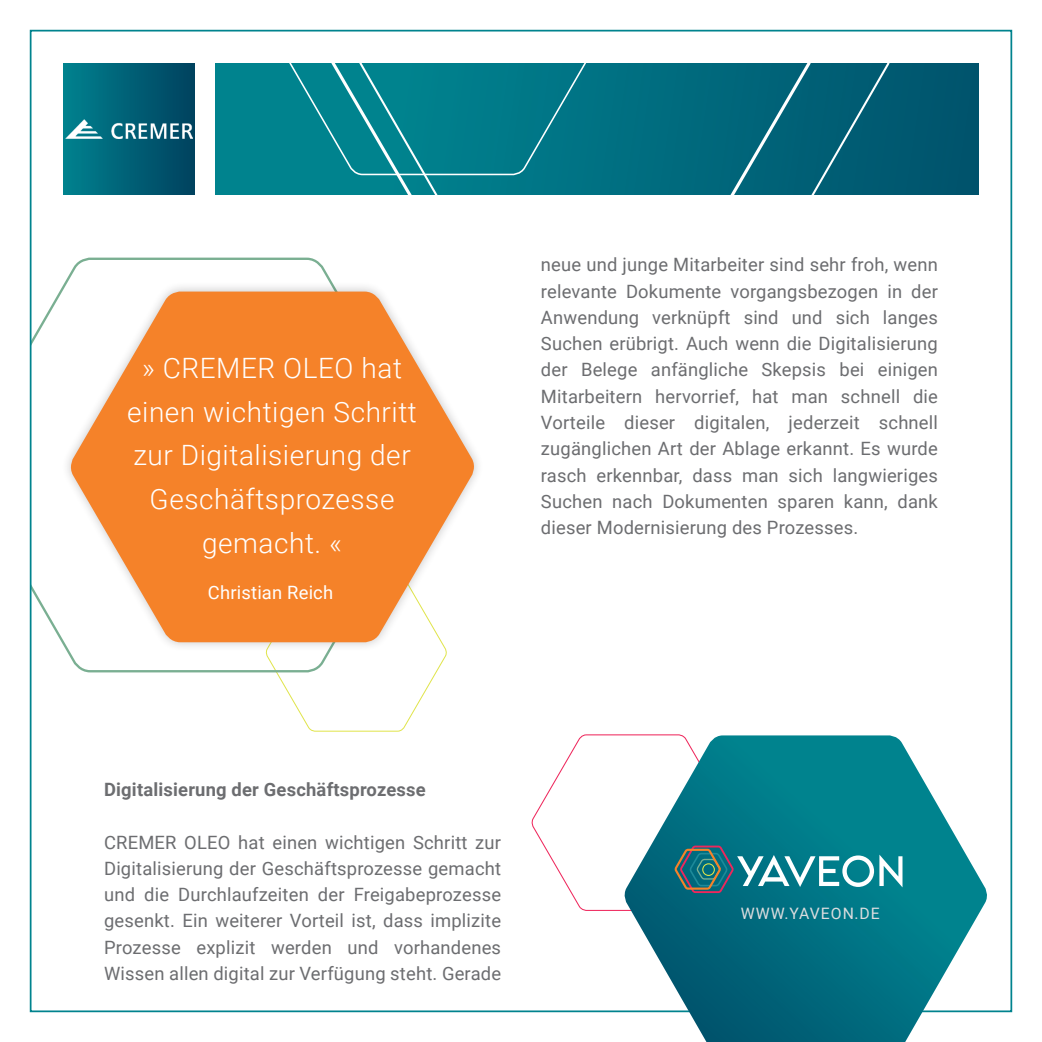
<style>
.page{position:relative;width:1042px;height:1042px;background:#fff}
.page>*{position:absolute;margin:0;border:0;box-sizing:border-box;transform-origin:0 0}
.t1{font:300 28px/43.8px "Roboto";letter-spacing:.02em;color:#fff;text-align:center}
.t2{font:18.38px/26.2px "Roboto";letter-spacing:.01em;color:#6c6d70;text-align:justify}
.t3{font:700 18.38px "Roboto";letter-spacing:.01em;color:#6c6d70}
.t4{font:18.38px "Roboto";letter-spacing:.01em;color:#fff}
.t5{font:15.75px "Roboto";letter-spacing:.065em;color:#dcdddf}
</style>
<div class="page">
<svg style="left:215px;top:63px;width:764px;height:131px;background:#00697c"></svg>
<svg style="left:355px;top:29px;width:539px;height:166px"></svg>
<svg style="left:271px;top:29px;width:333px;height:147px"></svg>
<svg style="left:276px;top:652px;width:171px;height:80px"></svg>
<svg style="left:33px;top:257px;width:403px;height:416px"></svg>
<div style="left:61px;top:282px;width:423px;height:370px;background:#231f20;opacity:.25"></div>
<svg style="left:68px;top:292px;width:409px;height:350px;fill:#f58229"></svg>
<div style="left:63px;top:63px;width:132px;height:132px;background:linear-gradient(to right,#00818f,#00415f)"></div>
<img style="left:66px;top:119px;width:126px;height:19px">
<svg style="left:622px;top:743px;width:367px;height:299px"></svg>
<svg style="left:531px;top:734px;width:371px;height:177px"></svg>
<h1 class="t1" style="left:127px;top:345px;width:291px">» CREMER OLEO hat einen wichtigen Schritt zur Digitalisierung der<br>Geschäftsprozesse gemacht. «</h1>
<p class="t4" style="left:208px;top:579px;width:127px">Christian Reich</p>
<p class="t2" style="left:541px;top:251px;width:398px">neue und junge Mitarbeiter sind sehr froh, wenn relevante Dokumente vorgangsbezogen in der Anwendung verknüpft sind und sich langes Suchen erübrigt. Auch wenn die Digitalisierung der Belege anfängliche Skepsis bei einigen Mitarbeitern hervorrief, hat man schnell die Vorteile dieser digitalen, jederzeit schnell zugänglichen Art der Ablage erkannt. Es wurde rasch erkennbar, dass man sich langwieriges Suchen nach Dokumenten sparen kann, dank dieser Modernisierung des Prozesses.</p>
<p class="t3" style="left:104px;top:777px;width:323px">Digitalisierung der Geschäftsprozesse</p>
<p class="t2" style="left:104px;top:828px;width:398px">CREMER OLEO hat einen wichtigen Schritt zur Digitalisierung der Geschäftsprozesse gemacht und die Durchlaufzeiten der Freigabeprozesse gesenkt. Ein weiterer Vorteil ist, dass implizite Prozesse explizit werden und vorhandenes Wissen allen digital zur Verfügung steht. Gerade</p>
<p class="t5" style="left:741px;top:902px;width:141px">WWW.YAVEON.DE</p>
</div>
